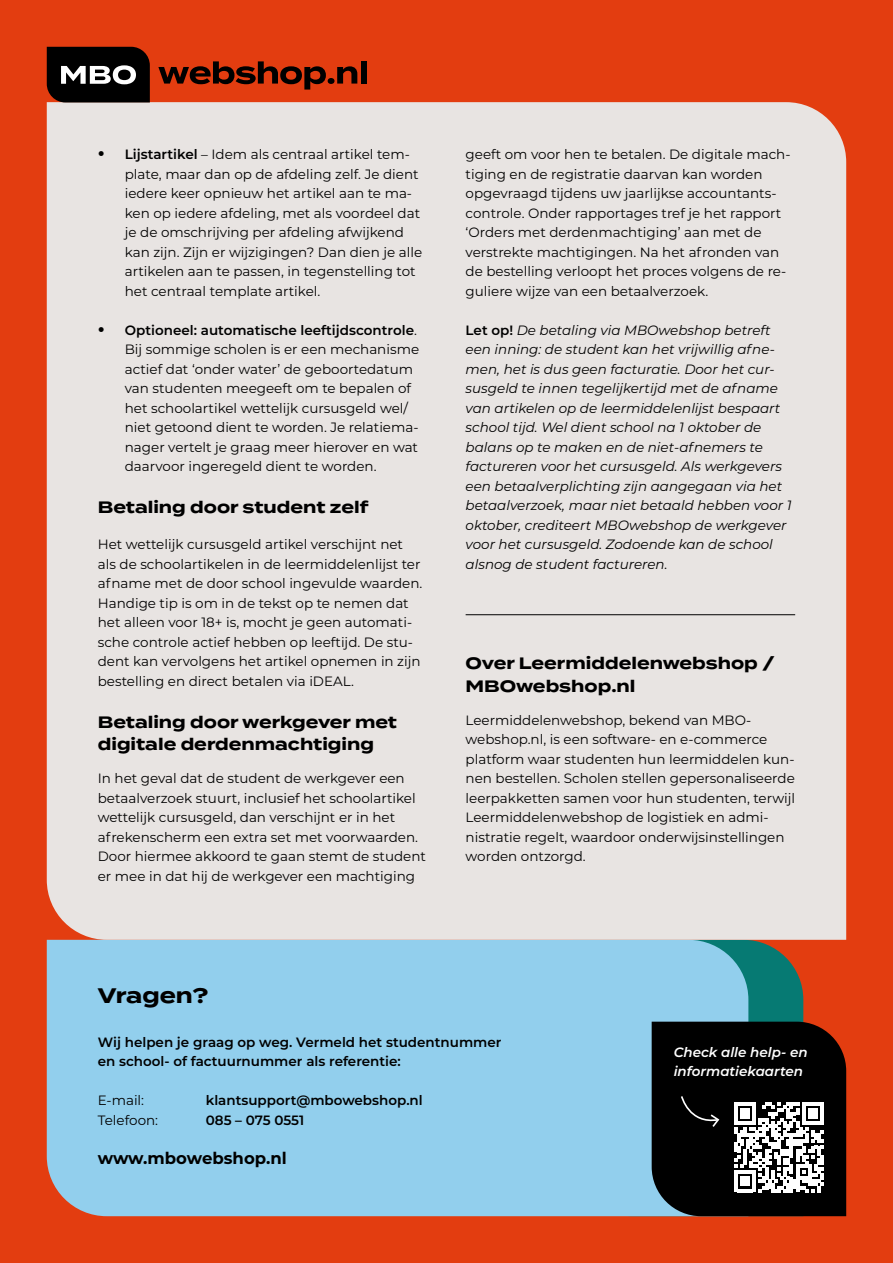
<style>
.page{position:relative;width:893px;height:1263px;background:#e33d10}
.page>*{position:absolute;margin:0;border:0;box-sizing:border-box;transform-origin:0 0}
.Ondertitel{font:700 21px "Termina";color:#000}
.Tussenkopjes{font:700 16.5px/22.5px "Termina";color:#000}
._00_plat{font:700 16.5px "Montserrat";color:#000}
._00_plat-2{font:13.5px/19.5px "Montserrat";color:#000}
._00_plat-3{font:italic 13.5px/19.5px "Montserrat";color:#000}
._00_plat-4{font:600 13.5px/19.5px "Montserrat";color:#000}
.QR_tekst{font:italic 600 13.5px/18.5px "Montserrat";color:#fff}
.s1{font-weight:700;font-size:19.5px}
.s2{font-weight:600}
.s3{font-weight:600;font-style:normal}
</style>
<div class="page">
<svg style="left:748px;top:940px;width:55px;height:82px;fill:#067a73"></svg>
<div style="left:47px;top:940px;width:701px;height:276px;background:#92cfed"></div>
<div style="left:47px;top:102px;width:799px;height:838px;background:#e8e4e2"></div>
<svg style="left:47px;top:47px;width:103px;height:55px;background:#292524"></svg>
<svg style="left:158px;top:61px;width:199px;height:29px"></svg>
<div style="left:361px;top:61px;width:6px;height:23px;background:#000"></div>
<hr style="left:466px;top:614px;width:329px;height:1px;background:#000">
<svg style="left:652px;top:1022px;width:194px;height:194px;background:#282727"></svg>
<p class="_00_plat-2" style="left:125px;top:144px;width:299px;text-indent:-27px"><span class="s1">•</span> <span class="s2">Lijstartikel</span> – Idem als centraal artikel tem&shy;plate, maar dan op de afdeling zelf. Je dient iedere keer opnieuw het artikel aan te ma&shy;ken op iedere afdeling, met als voordeel dat je de omschrijving per afdeling afwijkend kan zijn. Zijn er wijzigingen? Dan dien je alle artikelen aan te passen, in tegenstelling tot het centraal template artikel.</p>
<p class="_00_plat-2" style="left:125px;top:320px;width:296px;text-indent:-27px"><span class="s1">•</span> <span class="s2">Optioneel: automatische leeftijdscontrole</span>.<br>Bij sommige scholen is er een mechanisme actief dat ‘onder water’ de geboortedatum van studenten meegeeft om te bepalen of het schoolartikel wettelijk cursusgeld wel/ niet getoond dient te worden. Je relatiema&shy;nager vertelt je graag meer hierover en wat daarvoor ingeregeld dient te worden.</p>
<p class="Tussenkopjes" style="left:98px;top:496px;width:272px">Betaling door student zelf</p>
<p class="_00_plat-2" style="left:98px;top:534px;width:326px">Het wettelijk cursusgeld artikel verschijnt net als de schoolartikelen in de leermiddelenlijst ter afname met de door school ingevulde waarden.<br>Handige tip is om in de tekst op te nemen dat het alleen voor 18+ is, mocht je geen automati&shy;sche controle actief hebben op leeftijd. De stu&shy;dent kan vervolgens het artikel opnemen in zijn bestelling en direct betalen via iDEAL.</p>
<p class="Tussenkopjes" style="left:98px;top:711px;width:301px">Betaling door werkgever met digitale derdenmachtiging</p>
<p class="_00_plat-2" style="left:98px;top:768px;width:330px">In het geval dat de student de werkgever een betaalverzoek stuurt, inclusief het schoolartikel wettelijk cursusgeld, dan verschijnt er in het afrekenscherm een extra set met voorwaarden.<br>Door hiermee akkoord te gaan stemt de student er mee in dat hij de werkgever een machtiging</p>
<p class="_00_plat-2" style="left:466px;top:144px;width:326px">geeft om voor hen te betalen. De digitale mach&shy;tiging en de registratie daarvan kan worden opgevraagd tijdens uw jaarlijkse accountants&shy;controle. Onder rapportages tref je het rapport ‘Orders met derdenmachtiging’ aan met de verstrekte machtigingen. Na het afronden van de bestelling verloopt het proces volgens de re&shy;guliere wijze van een betaalverzoek.</p>
<p class="_00_plat-3" style="left:466px;top:320px;width:328px"><span class="s3">Let op!</span> De betaling via MBOwebshop betreft een inning: de student kan het vrijwillig afne&shy;men, het is dus geen facturatie. Door het cur&shy;susgeld te innen tegelijkertijd met de afname van artikelen op de leermiddelenlijst bespaart school tijd. Wel dient school na 1 oktober de balans op te maken en de niet-afnemers te factureren voor het cursusgeld. Als werkgevers een betaalverplichting zijn aangegaan via het betaalverzoek, maar niet betaald hebben voor 1 oktober, crediteert MBOwebshop de werkgever voor het cursusgeld. Zodoende kan de school alsnog de student factureren.</p>
<p class="Tussenkopjes" style="left:466px;top:652px;width:311px">Over Leermiddelenwebshop /<br>MBOwebshop.nl</p>
<p class="_00_plat-2" style="left:466px;top:710px;width:331px">Leermiddelenwebshop, bekend van MBO&shy;webshop.nl, is een software- en e-commerce platform waar studenten hun leermiddelen kun&shy;nen bestellen. Scholen stellen gepersonaliseerde leerpakketten samen voor hun studenten, terwijl Leermiddelenwebshop de logistiek en admi&shy;nistratie regelt, waardoor onderwijsinstellingen worden ontzorgd.</p>
<p class="Ondertitel" style="left:98px;top:980px;width:112px">Vragen?</p>
<p class="_00_plat-4" style="left:98px;top:1031px;width:405px">Wij helpen je graag op weg. Vermeld het studentnummer en school- of factuurnummer als referentie:</p>
<p class="_00_plat-2" style="left:98px;top:1090px;width:48px">E-mail:</p>
<p class="_00_plat-4" style="left:206px;top:1090px;width:218px">klantsupport@mbowebshop.nl</p>
<p class="_00_plat-2" style="left:98px;top:1109px;width:62px">Telefoon:</p>
<p class="_00_plat-4" style="left:206px;top:1109px;width:100px">085 – 075 0551</p>
<p class="_00_plat" style="left:98px;top:1146px;width:191px">www.mbowebshop.nl</p>
<p class="QR_tekst" style="left:674px;top:1042px;width:136px">Check alle help- en informatiekaarten</p>
</div>
